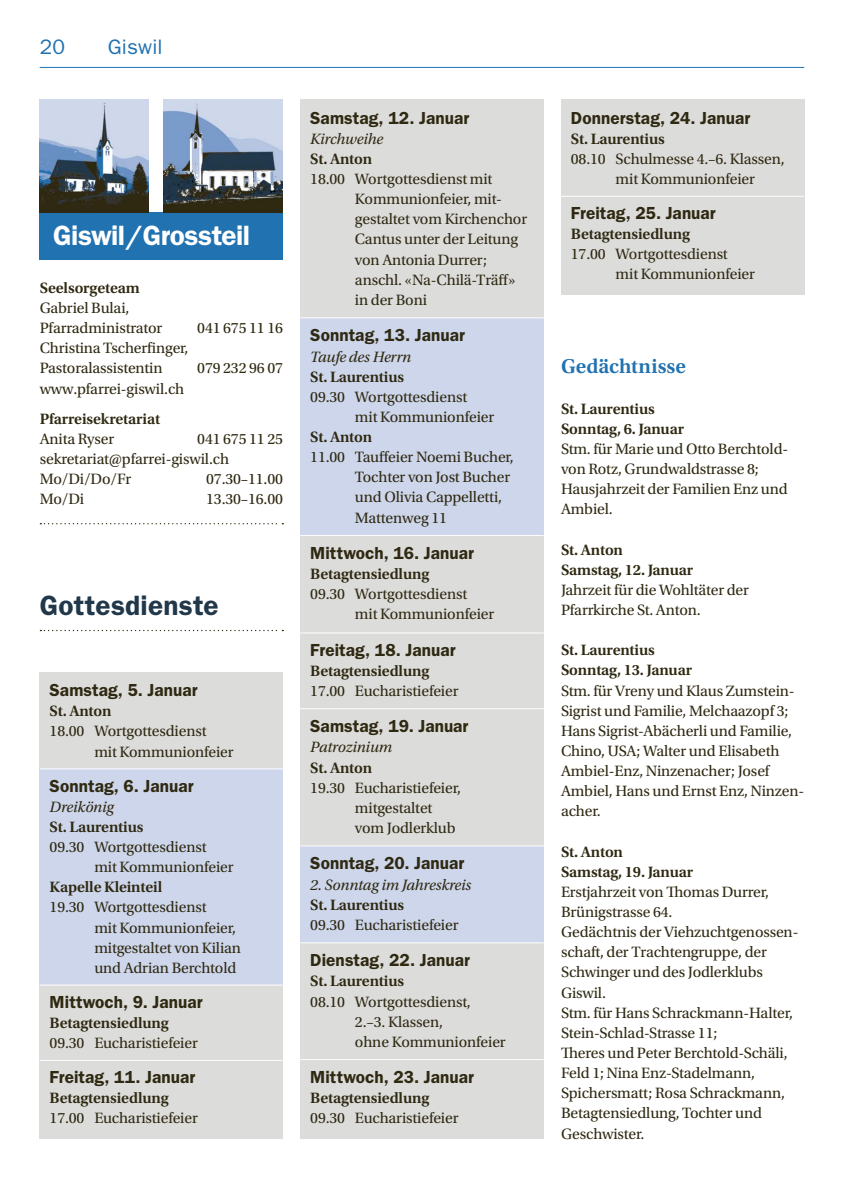
<style>
.page{position:relative;width:844px;height:1191px;background:#fff}
.page>*{position:absolute;margin:0;border:0;box-sizing:border-box;transform-origin:0 0}
.t1{font:600 28px "ITC Franklin Gothic Std";letter-spacing:-.02em;color:#fff}
.t2{font:600 28px "ITC Franklin Gothic Std";letter-spacing:.01em;color:#21384b}
.t3{font:600 21px "Utopia Std";color:#2172b0}
.t4{font:21px "ITC Franklin Gothic Std";letter-spacing:.01em;color:#2172b0}
.t5{font:600 17.5px "ITC Franklin Gothic Std";letter-spacing:.005em;color:#2f2912}
.t6{font:15.75px/20.1px "Utopia Std";letter-spacing:-.01em;color:#2f2912}
.t7{font:600 15.75px/20.1px "Utopia Std";letter-spacing:-.01em;color:#2f2912}
.t8{font:italic 15.75px "Utopia Std";letter-spacing:-.01em;color:#2f2912}
</style>
<div class="page">
<hr style="left:40px;top:67px;width:764px;height:1px;background:#2172b0">
<div style="left:40px;top:212px;width:243px;height:47px;background:#2172b0"></div>
<img style="left:40px;top:99px;width:109px;height:113px">
<img style="left:164px;top:99px;width:119px;height:113px">
<svg style="left:40px;top:523px;width:243px;height:1px"></svg>
<div style="left:561px;top:99px;width:243px;height:195px;background:#dcdcdb"></div>
<div style="left:300px;top:99px;width:243px;height:1039px;background:#dcdcdb"></div>
<div style="left:40px;top:672px;width:243px;height:466px;background:#dcdcdb"></div>
<svg style="left:40px;top:630px;width:243px;height:1px"></svg>
<hr style="left:561px;top:196px;width:243px;height:1px;background:#fff">
<div style="left:40px;top:769px;width:243px;height:216px;background:#cdd6eb"></div>
<div style="left:300px;top:318px;width:243px;height:217px;background:#cdd6eb"></div>
<div style="left:300px;top:846px;width:243px;height:96px;background:#cdd6eb"></div>
<hr style="left:40px;top:768px;width:243px;height:1px;background:#fff">
<hr style="left:40px;top:984px;width:243px;height:1px;background:#fff">
<hr style="left:40px;top:1060px;width:243px;height:1px;background:#fff">
<hr style="left:300px;top:317px;width:243px;height:1px;background:#fff">
<hr style="left:300px;top:535px;width:243px;height:1px;background:#fff">
<hr style="left:300px;top:632px;width:243px;height:1px;background:#fff">
<hr style="left:300px;top:708px;width:243px;height:1px;background:#fff">
<hr style="left:300px;top:845px;width:243px;height:1px;background:#fff">
<hr style="left:300px;top:942px;width:243px;height:1px;background:#fff">
<hr style="left:300px;top:1059px;width:243px;height:1px;background:#fff">
<h2 class="t4" style="left:40px;top:35px;width:27px">20</h2>
<h2 class="t4" style="left:108px;top:35px;width:56px">Giswil</h2>
<h1 class="t1" style="left:53px;top:219px;width:198px">Giswil/Grossteil</h1>
<p class="t7" style="left:40px;top:278px;width:102px">Seelsorgeteam</p>
<p class="t6" style="left:40px;top:298px;width:124px">Gabriel Bulai,<br>Pfarradministrator</p>
<p class="t6" style="left:197px;top:318px;width:87px">041 675 11 16</p>
<p class="t6" style="left:40px;top:338px;width:150px">Christina Tscherfinger,<br>Pastoralassistentin</p>
<p class="t6" style="left:197px;top:358px;width:87px">079 232 96 07</p>
<p class="t6" style="left:40px;top:379px;width:146px">www.pfarrei-giswil.ch</p>
<p class="t7" style="left:40px;top:409px;width:122px">Pfarreisekretariat</p>
<p class="t6" style="left:40px;top:429px;width:76px">Anita Ryser</p>
<p class="t6" style="left:40px;top:429px;width:245px;text-indent:157px">041 675 11 25 sekretariat@pfarrei-giswil.ch<br>Mo/Di/Do/Fr</p>
<p class="t6" style="left:206px;top:469px;width:78px">07.30–11.00</p>
<p class="t6" style="left:40px;top:489px;width:46px">Mo/Di</p>
<p class="t6" style="left:206px;top:489px;width:78px">13.30–16.00</p>
<h1 class="t2" style="left:40px;top:589px;width:180px">Gottesdienste</h1>
<p class="t5" style="left:50px;top:680px;width:149px">Samstag, 5. Januar</p>
<p class="t7" style="left:50px;top:701px;width:63px">St. Anton</p>
<p class="t6" style="left:94px;top:721px;width:141px;text-indent:-45px">18.00 Wortgottesdienst<br>mit Kommunionfeier</p>
<p class="t5" style="left:50px;top:775px;width:145px">Sonntag, 6. Januar</p>
<p class="t8" style="left:50px;top:798px;width:66px">Dreikönig</p>
<p class="t7" style="left:50px;top:817px;width:95px">St. Laurentius</p>
<p class="t6" style="left:94px;top:837px;width:141px;text-indent:-45px">09.30 Wortgottesdienst<br>mit Kommunionfeier</p>
<p class="t7" style="left:50px;top:877px;width:114px">Kapelle Kleinteil</p>
<p class="t6" style="left:94px;top:897px;width:148px;text-indent:-45px">19.30 Wortgottesdienst<br>mit Kommunionfeier, mitgestaltet von Kilian und Adrian Berchtold</p>
<p class="t5" style="left:50px;top:991px;width:154px">Mittwoch, 9. Januar</p>
<p class="t7" style="left:50px;top:1013px;width:120px">Betagtensiedlung</p>
<p class="t6" style="left:50px;top:1033px;width:150px">09.30 Eucharistiefeier</p>
<p class="t5" style="left:50px;top:1066px;width:147px">Freitag, 11. Januar</p>
<p class="t7" style="left:50px;top:1088px;width:120px">Betagtensiedlung</p>
<p class="t6" style="left:50px;top:1108px;width:150px">17.00 Eucharistiefeier</p>
<p class="t5" style="left:310px;top:107px;width:160px">Samstag, 12. Januar</p>
<p class="t8" style="left:310px;top:130px;width:74px">Kirchweihe</p>
<p class="t7" style="left:310px;top:149px;width:63px">St. Anton</p>
<p class="t6" style="left:355px;top:169px;width:174px;text-indent:-45px">18.00 Wortgottesdienst mit<br>Kommunionfeier, mit&shy;gestaltet vom Kirchenchor<br>Cantus unter der Leitung von Antonia Durrer; anschl. «Na-Chilä-Träff» in der Boni</p>
<p class="t5" style="left:310px;top:325px;width:156px">Sonntag, 13. Januar</p>
<p class="t8" style="left:310px;top:348px;width:102px">Taufe des Herrn</p>
<p class="t7" style="left:310px;top:367px;width:95px">St. Laurentius</p>
<p class="t6" style="left:355px;top:387px;width:141px;text-indent:-45px">09.30 Wortgottesdienst<br>mit Kommunionfeier</p>
<p class="t7" style="left:310px;top:427px;width:63px">St. Anton</p>
<p class="t6" style="left:355px;top:447px;width:160px;text-indent:-45px">11.00 Tauffeier Noemi Bucher,<br>Tochter von Jost Bucher und Olivia Cappelletti,<br>Mattenweg 11</p>
<p class="t5" style="left:310px;top:543px;width:165px">Mittwoch, 16. Januar</p>
<p class="t7" style="left:310px;top:564px;width:120px">Betagtensiedlung</p>
<p class="t6" style="left:355px;top:584px;width:141px;text-indent:-45px">09.30 Wortgottesdienst<br>mit Kommunionfeier</p>
<p class="t5" style="left:310px;top:639px;width:147px">Freitag, 18. Januar</p>
<p class="t7" style="left:310px;top:661px;width:120px">Betagtensiedlung</p>
<p class="t6" style="left:310px;top:681px;width:150px">17.00 Eucharistiefeier</p>
<p class="t5" style="left:310px;top:716px;width:160px">Samstag, 19. Januar</p>
<p class="t8" style="left:310px;top:738px;width:83px">Patrozinium</p>
<p class="t7" style="left:310px;top:757px;width:63px">St. Anton</p>
<p class="t6" style="left:355px;top:777px;width:107px;text-indent:-45px">19.30 Eucharistiefeier, mitgestaltet vom Jodlerklub</p>
<p class="t5" style="left:310px;top:853px;width:155px">Sonntag, 20. Januar</p>
<p class="t8" style="left:310px;top:876px;width:162px">2. Sonntag im Jahreskreis</p>
<p class="t7" style="left:310px;top:894px;width:95px">St. Laurentius</p>
<p class="t6" style="left:310px;top:915px;width:150px">09.30 Eucharistiefeier</p>
<p class="t5" style="left:310px;top:950px;width:161px">Dienstag, 22. Januar</p>
<p class="t7" style="left:310px;top:971px;width:95px">St. Laurentius</p>
<p class="t6" style="left:355px;top:991px;width:152px;text-indent:-45px">08.10 Wortgottesdienst,<br>2.–3. Klassen,<br>ohne Kommunionfeier</p>
<p class="t5" style="left:310px;top:1066px;width:165px">Mittwoch, 23. Januar</p>
<p class="t7" style="left:310px;top:1088px;width:120px">Betagtensiedlung</p>
<p class="t6" style="left:310px;top:1108px;width:150px">09.30 Eucharistiefeier</p>
<p class="t5" style="left:570px;top:107px;width:181px">Donnerstag, 24. Januar</p>
<p class="t7" style="left:570px;top:129px;width:95px">St. Laurentius</p>
<p class="t6" style="left:615px;top:149px;width:170px;text-indent:-45px">08.10 Schulmesse 4.–6. Klassen, mit Kommunionfeier</p>
<p class="t5" style="left:570px;top:203px;width:146px">Freitag, 25. Januar</p>
<p class="t7" style="left:570px;top:224px;width:120px">Betagtensiedlung</p>
<p class="t6" style="left:615px;top:244px;width:141px;text-indent:-45px">17.00 Wortgottesdienst<br>mit Kommunionfeier</p>
<h2 class="t3" style="left:561px;top:355px;width:126px">Gedächtnisse</h2>
<p class="t7" style="left:561px;top:399px;width:125px">St. Laurentius<br>Sonntag, 6. Januar</p>
<p class="t6" style="left:561px;top:439px;width:229px">Stm. für Marie und Otto Berchtold&shy;von Rotz, Grundwaldstrasse 8;<br>Hausjahrzeit der Familien Enz und<br>Ambiel.</p>
<p class="t7" style="left:561px;top:539px;width:134px">St. Anton<br>Samstag, 12. Januar</p>
<p class="t6" style="left:561px;top:580px;width:189px">Jahrzeit für die Wohltäter der<br>Pfarrkirche St. Anton.</p>
<p class="t7" style="left:561px;top:640px;width:133px">St. Laurentius<br>Sonntag, 13. Januar</p>
<p class="t6" style="left:561px;top:680px;width:243px">Stm. für Vreny und Klaus Zumstein-<br>Sigrist und Familie, Melchaazopf 3;<br>Hans Sigrist-Abächerli und Familie,<br>Chino, USA; Walter und Elisabeth<br>Ambiel-Enz, Ninzenacher; Josef<br>Ambiel, Hans und Ernst Enz, Ninzen&shy;acher.</p>
<p class="t7" style="left:561px;top:841px;width:134px">St. Anton<br>Samstag, 19. Januar</p>
<p class="t6" style="left:561px;top:882px;width:239px">Erstjahrzeit von Thomas Durrer,<br>Brünigstrasse 64.<br>Gedächtnis der Viehzuchtgenossen&shy;schaft, der Trachtengruppe, der<br>Schwinger und des Jodlerklubs<br>Giswil.<br>Stm. für Hans Schrackmann-Halter,<br>Stein-Schlad-Strasse 11;<br>Theres und Peter Berchtold-Schäli,<br>Feld 1; Nina Enz-Stadelmann,<br>Spichersmatt; Rosa Schrackmann,<br>Betagtensiedlung, Tochter und<br>Geschwister.</p>
</div>
